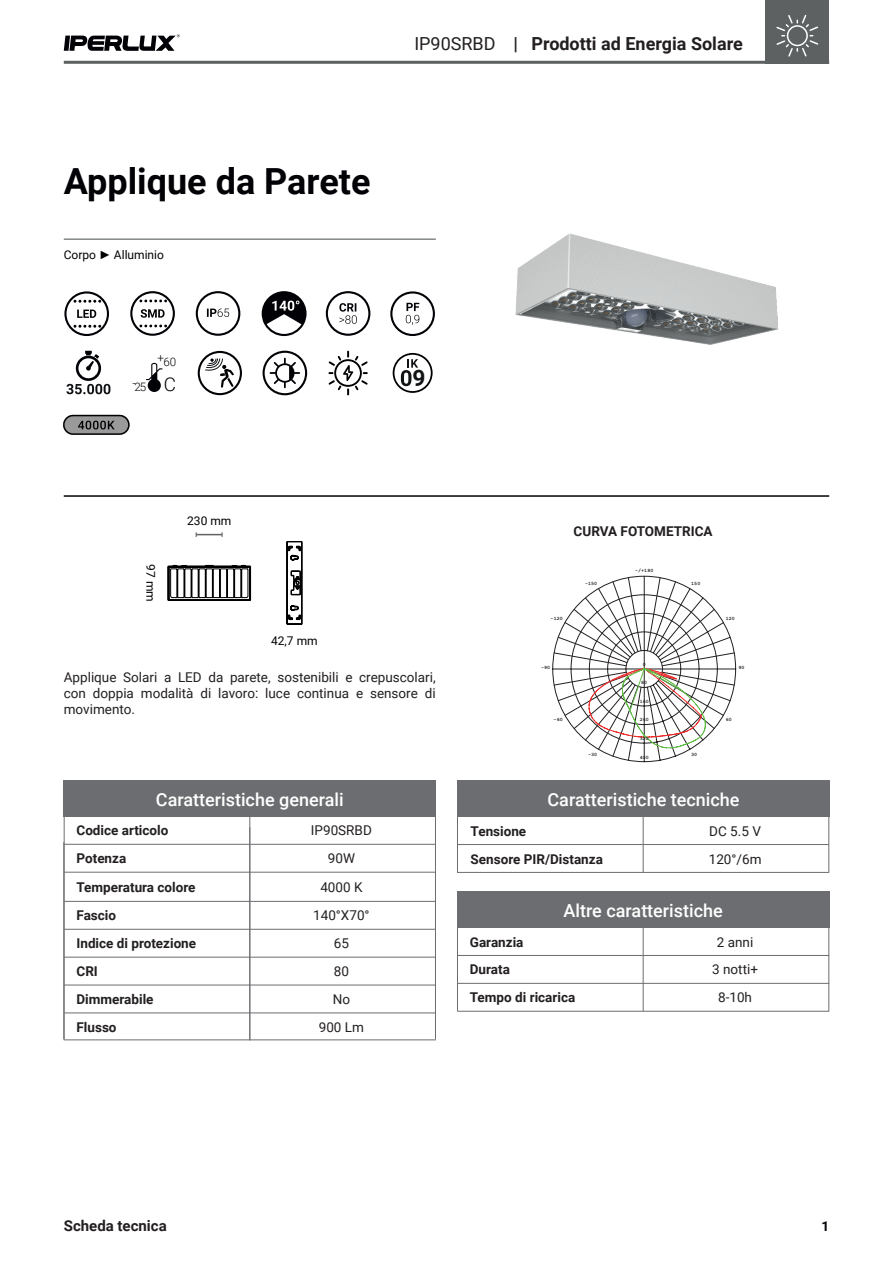
<style>
.page{position:relative;width:893px;height:1263px;background:#fff}
.page>*{position:absolute;margin:0;border:0;box-sizing:border-box;transform-origin:0 0}
.t1{font:700 36px "Roboto";color:#020206}
.t2{font:700 22.65px "Roboto";color:#111314}
.t3{font:500 18px "Roboto";color:#fff}
.t4{font:700 18px "Roboto";color:#231f20}
.t5{font:700 15px "Roboto";color:#231f20}
.t6{font:13.5px/27.9px "Roboto";color:#231f20;text-align:center}
.t7{font:700 13.5px/27.9px "Roboto";color:#231f20}
.t8{font:700 13.5px "Roboto";color:#020206}
.t9{font:12px "Roboto";color:#020206}
.t10{font:300 11.7px "Roboto";color:#020206}
.t11{font:700 5.1px "Courier New";color:#231f20}
.s1{font-family:"Franklin Gothic";font-weight:800}
.s2{font-weight:400}
.s3{font-size:18.9px}
</style>
<div class="page">
<svg style="left:64px;top:34px;width:116px;height:17px"></svg>
<hr style="left:64px;top:61px;width:765px;height:3px;background:#5d6162">
<img style="left:515px;top:233px;width:263px;height:112px">
<div style="left:457px;top:781px;width:372px;height:36px;background:#6c6d70"></div>
<hr style="left:457px;top:844px;width:372px;height:1px;background:#6c6d70">
<hr style="left:457px;top:872px;width:372px;height:1px;background:#6c6d70">
<hr style="left:457px;top:782px;width:1px;height:91px;background:#6c6d70">
<hr style="left:828px;top:782px;width:1px;height:91px;background:#6c6d70">
<div style="left:64px;top:781px;width:372px;height:36px;background:#6c6d70"></div>
<hr style="left:64px;top:844px;width:371px;height:1px;background:#6c6d70">
<hr style="left:64px;top:872px;width:371px;height:1px;background:#6c6d70">
<hr style="left:64px;top:901px;width:371px;height:1px;background:#6c6d70">
<hr style="left:64px;top:929px;width:371px;height:1px;background:#6c6d70">
<hr style="left:64px;top:957px;width:371px;height:1px;background:#6c6d70">
<hr style="left:64px;top:985px;width:371px;height:1px;background:#6c6d70">
<hr style="left:64px;top:1012px;width:371px;height:1px;background:#6c6d70">
<hr style="left:64px;top:1039px;width:372px;height:1px;background:#6c6d70">
<hr style="left:64px;top:787px;width:1px;height:252px;background:#6c6d70">
<hr style="left:63px;top:842px;width:1px;height:197px;background:#6c6d70">
<hr style="left:435px;top:787px;width:1px;height:252px;background:#6c6d70">
<hr style="left:249px;top:817px;width:1px;height:223px;background:#6c6d70">
<hr style="left:643px;top:808px;width:1px;height:64px;background:#6c6d70">
<hr style="left:64px;top:495px;width:765px;height:2px;background:#020206">
<svg style="left:63px;top:415px;width:67px;height:20px"></svg>
<hr style="left:64px;top:239px;width:372px;height:1px;background:#5d6162">
<div style="left:457px;top:892px;width:372px;height:36px;background:#6c6d70"></div>
<hr style="left:457px;top:955px;width:372px;height:1px;background:#6c6d70">
<hr style="left:457px;top:983px;width:372px;height:1px;background:#6c6d70">
<hr style="left:457px;top:1011px;width:372px;height:1px;background:#6c6d70">
<hr style="left:457px;top:892px;width:1px;height:119px;background:#6c6d70">
<hr style="left:828px;top:892px;width:1px;height:119px;background:#6c6d70">
<hr style="left:643px;top:920px;width:1px;height:91px;background:#6c6d70">
<div style="left:765px;top:0;width:64px;height:64px;background:#5d6162"></div>
<svg style="left:776px;top:14px;width:43px;height:43px"></svg>
<svg style="left:196px;top:532px;width:27px;height:5px"></svg>
<svg style="left:167px;top:564px;width:84px;height:37px"></svg>
<hr style="left:302px;top:542px;width:1px;height:82px;background:#000001">
<svg style="left:286px;top:541px;width:16px;height:84px"></svg>
<svg style="left:552px;top:576px;width:184px;height:186px"></svg>
<svg style="left:196px;top:291px;width:44px;height:45px"></svg>
<svg style="left:66px;top:351px;width:44px;height:43px"></svg>
<svg style="left:263px;top:351px;width:44px;height:44px"></svg>
<svg style="left:390px;top:291px;width:45px;height:45px"></svg>
<svg style="left:262px;top:291px;width:45px;height:45px"></svg>
<svg style="left:64px;top:291px;width:45px;height:45px"></svg>
<svg style="left:328px;top:351px;width:40px;height:44px"></svg>
<svg style="left:393px;top:353px;width:40px;height:40px"></svg>
<svg style="left:326px;top:291px;width:44px;height:45px"></svg>
<svg style="left:130px;top:291px;width:45px;height:45px"></svg>
<svg style="left:146px;top:363px;width:16px;height:29px"></svg>
<svg style="left:198px;top:351px;width:44px;height:44px"></svg>
<h1 class="t1" style="left:64px;top:156px;width:308px">Applique da Parete</h1>
<p class="t9" style="left:64px;top:246px;width:102px">Corpo <span class="s1">►</span> Alluminio</p>
<p class="t10" style="left:157px;top:350px;width:8px">+</p>
<p class="t10" style="left:164px;top:354px;width:14px">60</p>
<h3 class="t4" style="left:414px;top:31px;width:330px"><span class="s2">IP90SRBD</span> | Prodotti ad Energia Solare</h3>
<p class="t10" style="left:126px;top:377px;width:52px">- -25 <span class="s3">C</span></p>
<h2 class="t2" style="left:413px;top:362px;width:15px">9</h2>
<p class="t9" style="left:159px;top:564px;width:39px;rotate:90deg">97 mm</p>
<p class="t9" style="left:187px;top:512px;width:46px">230 mm</p>
<p class="t9" style="left:271px;top:633px;width:48px">42,7 mm</p>
<p class="t6" style="left:64px;top:669px;width:373px;line-height:16.2px;text-align:justify">Applique Solari a LED da parete, sostenibili e crepuscolari, con doppia modalità di lavoro: luce continua e sensore di movimento.</p>
<h3 class="t3" style="left:156px;top:786px;width:189px">Caratteristiche generali</h3>
<p class="t6" style="left:311px;top:816px;width:62px">IP90SRBD<br>90W</p>
<p class="t6" style="left:313px;top:873px;width:58px">4000 K<br>140°X70°<br>65<br>80<br>No<br>900 Lm</p>
<p class="t7" style="left:77px;top:816px;width:93px">Codice articolo<br>Potenza</p>
<p class="t7" style="left:77px;top:873px;width:121px">Temperatura colore<br>Fascio<br>Indice di protezione<br>CRI<br>Dimmerabile<br>Flusso</p>
<p class="t7" style="left:574px;top:517px;width:141px">CURVA FOTOMETRICA</p>
<p class="t11" style="left:635px;top:567px;width:20px">-/+180</p>
<p class="t11" style="left:585px;top:580px;width:14px">-150</p>
<p class="t11" style="left:691px;top:580px;width:11px">150</p>
<p class="t11" style="left:551px;top:615px;width:14px">-120</p>
<p class="t11" style="left:726px;top:615px;width:11px">120</p>
<p class="t11" style="left:541px;top:664px;width:11px">-90</p>
<p class="t11" style="left:554px;top:716px;width:11px">-60</p>
<p class="t11" style="left:588px;top:751px;width:11px">-30</p>
<p class="t11" style="left:643px;top:661px;width:5px">0</p>
<p class="t11" style="left:641px;top:679px;width:8px">80</p>
<p class="t11" style="left:640px;top:698px;width:11px">160</p>
<p class="t11" style="left:640px;top:717px;width:11px">240</p>
<p class="t11" style="left:640px;top:735px;width:11px">320</p>
<p class="t11" style="left:640px;top:754px;width:11px">400</p>
<p class="t11" style="left:691px;top:751px;width:8px">30</p>
<p class="t11" style="left:738px;top:664px;width:8px">90</p>
<p class="t11" style="left:726px;top:716px;width:8px">60</p>
<h3 class="t3" style="left:547px;top:786px;width:194px">Caratteristiche tecniche</h3>
<p class="t7" style="left:471px;top:816px;width:57px">Tensione</p>
<p class="t6" style="left:709px;top:816px;width:53px">DC 5.5 V</p>
<p class="t7" style="left:471px;top:844px;width:134px">Sensore PIR/Distanza</p>
<p class="t6" style="left:709px;top:844px;width:54px">120°/6m</p>
<h3 class="t3" style="left:563px;top:897px;width:161px">Altre caratteristiche</h3>
<p class="t7" style="left:470px;top:927px;width:107px">Garanzia<br>Durata<br>Tempo di ricarica</p>
<p class="t6" style="left:717px;top:927px;width:38px">2 anni</p>
<p class="t6" style="left:712px;top:955px;width:47px">3 notti+</p>
<p class="t6" style="left:718px;top:983px;width:35px">8-10h</p>
<p class="t5" style="left:64px;top:1215px;width:105px">Scheda tecnica</p>
<p class="t8" style="left:821px;top:1216px;width:9px">1</p>
</div>
